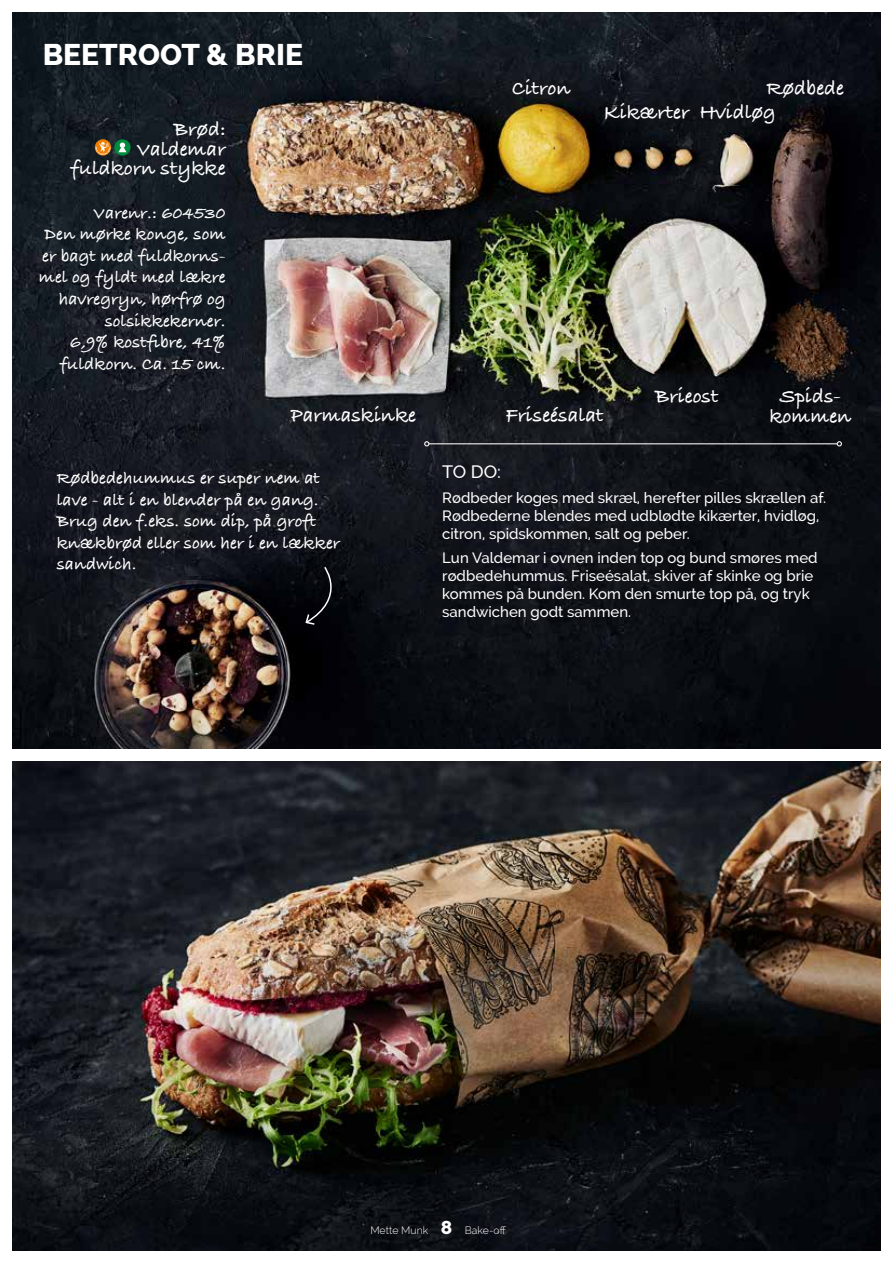
<style>
.page{position:relative;width:893px;height:1263px;background:#fff}
.page>*{position:absolute;margin:0;border:0;box-sizing:border-box;transform-origin:0 0}
.t1{font:800 30px "Raleway";color:#fff}
.t2{font:700 21px/19.5px "Bradley Hand ITCTT";color:#fff;text-align:right}
.t3{font:700 18px/21.6px "Bradley Hand ITCTT";color:#fff;text-align:right}
.t4{font:500 18px "Raleway";color:#fff}
.t5{font:500 15px/18px "Raleway";color:#fff}
.t6{font:300 10.5px "Raleway";color:#fff}
.s1{font-weight:800;font-size:18.9px}
</style>
<div class="page">
<img style="left:13px;top:761px;width:867px;height:489px">
<img style="left:13px;top:13px;width:867px;height:735px">
<hr style="left:429px;top:443px;width:408px;height:1px;background:#fff">
<svg style="left:424px;top:441px;width:5px;height:5px"></svg>
<svg style="left:837px;top:441px;width:5px;height:5px"></svg>
<svg style="left:304px;top:566px;width:43px;height:60px;background:#101217"></svg>
<svg style="left:95px;top:139px;width:16px;height:17px"></svg>
<svg style="left:95px;top:141px;width:15px;height:14px"></svg>
<svg style="left:114px;top:139px;width:17px;height:17px"></svg>
<svg style="left:118px;top:139px;width:13px;height:13px"></svg>
<h1 class="t1" style="left:43px;top:37px;width:262px">BEETROOT &amp; BRIE</h1>
<h2 class="t2" style="left:70px;top:119px;width:157px">Brød:<br>Valdemar fuldkorn stykke</h2>
<p class="t3" style="left:39px;top:201px;width:188px">Varenr.: 604530<br>Den mørke konge, som er bagt med fuldkorns&shy;mel og fyldt med lækre havregryn, hørfrø og solsikkekerner.<br>6,9% kostfibre, 41% fuldkorn. Ca. 15 cm.</p>
<h2 class="t2" style="left:512px;top:77px;width:60px">Citron</h2>
<h2 class="t2" style="left:767px;top:77px;width:79px">Rødbede</h2>
<h2 class="t2" style="left:604px;top:101px;width:173px">Kikærter Hvidløg</h2>
<h2 class="t2" style="left:655px;top:386px;width:65px">Brieost</h2>
<h2 class="t2" style="left:780px;top:386px;width:63px">Spids-</h2>
<h2 class="t2" style="left:291px;top:404px;width:127px">Parmaskinke</h2>
<h2 class="t2" style="left:506px;top:404px;width:99px">Friseésalat</h2>
<h2 class="t2" style="left:769px;top:405px;width:83px">kommen</h2>
<p class="t3" style="left:57px;top:466px;width:285px;text-align:left">Rødbedehummus er super nem at lave - alt i en blender på en gang.<br>Brug den f.eks. som dip, på groft knækbrød eller som her i en lækker sandwich.</p>
<p class="t4" style="left:442px;top:461px;width:60px">TO DO:</p>
<p class="t5" style="left:442px;top:488px;width:385px">Rødbeder koges med skræl, herefter pilles skrællen af.<br>Rødbederne blendes med udblødte kikærter, hvidløg, citron, spidskommen, salt og peber.</p>
<p class="t5" style="left:442px;top:549px;width:377px">Lun Valdemar i ovnen inden top og bund smøres med rødbedehummus. Friseésalat, skiver af skinke og brie kommes på bunden. Kom den smurte top på, og tryk sandwichen godt sammen.</p>
<p class="t6" style="left:370px;top:1224px;width:137px">Mette Munk <span class="s1">8</span> Bake-off</p>
</div>
